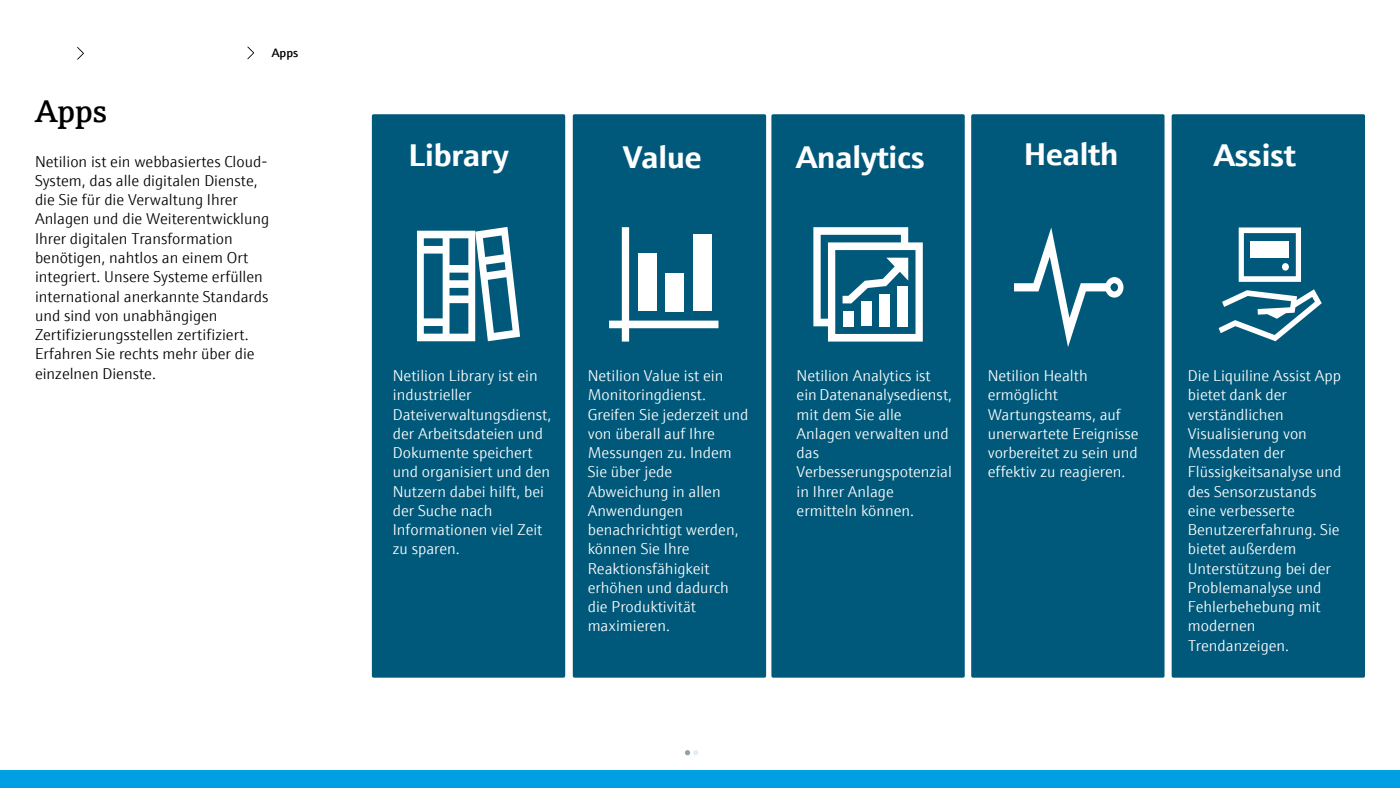
<style>
.page{position:relative;width:1400px;height:788px;background:#fff}
.page>*{position:absolute;margin:0;border:0;box-sizing:border-box;transform-origin:0 0}
.t1{font:700 31.5px "E+H Sans";color:#fff}
.t2{font:600 31.5px "E+H Serif";color:#000}
.t3{font:300 15.75px/19.2px "E+H Sans";color:#fff}
.t4{font:300 15.75px/19.2px "E+H Sans";color:#000}
.t5{font:600 12.25px "E+H Sans";color:#000}
</style>
<div class="page">
<div style="left:372px;top:114px;width:193px;height:563px;background:#00597a;border-radius:2px"></div>
<svg style="left:417px;top:227px;width:103px;height:114px"></svg>
<div style="left:573px;top:114px;width:193px;height:563px;background:#00597a;border-radius:2px"></div>
<div style="left:771px;top:114px;width:194px;height:563px;background:#00597a;border-radius:2px"></div>
<div style="left:971px;top:114px;width:194px;height:563px;background:#00597a;border-radius:2px"></div>
<div style="left:1172px;top:114px;width:193px;height:563px;background:#00597a;border-radius:2px"></div>
<svg style="left:609px;top:227px;width:109px;height:114px"></svg>
<div style="left:638px;top:254px;width:18px;height:57px;background:#fff"></div>
<div style="left:666px;top:273px;width:18px;height:38px;background:#fff"></div>
<div style="left:693px;top:235px;width:18px;height:76px;background:#fff"></div>
<svg style="left:813px;top:227px;width:110px;height:114px"></svg>
<div style="left:861px;top:301px;width:11px;height:25px;background:#fff"></div>
<svg style="left:1014px;top:227px;width:109px;height:120px"></svg>
<svg style="left:1219px;top:289px;width:103px;height:52px"></svg>
<svg style="left:1239px;top:227px;width:62px;height:55px"></svg>
<div style="left:1282px;top:263px;width:7px;height:7px;background:#fff;border-radius:50%"></div>
<div style="left:1251px;top:240px;width:38px;height:17px;background:#fff"></div>
<svg style="left:685px;top:750px;width:13px;height:5px"></svg>
<svg style="left:77px;top:47px;width:7px;height:13px"></svg>
<svg style="left:247px;top:46px;width:7px;height:13px"></svg>
<div style="left:0;top:770px;width:1400px;height:18px;background:#009fe3"></div>
<h1 class="t2" style="left:35px;top:87px;width:73px">Apps</h1>
<p class="t5" style="left:272px;top:44px;width:28px">Apps</p>
<p class="t4" style="left:35px;top:150px;width:236px">Netilion ist ein webbasiertes Cloud-System, das alle digitalen Dienste, die Sie für die Verwaltung Ihrer Anlagen und die Weiterentwicklung Ihrer digitalen Transformation benötigen, nahtlos an einem Ort integriert. Unsere Systeme erfüllen international anerkannte Standards und sind von unabhängigen Zertifizierungsstellen zertifiziert.<br>Erfahren Sie rechts mehr über die einzelnen Dienste.</p>
<h1 class="t1" style="left:409px;top:130px;width:101px">Library</h1>
<h1 class="t1" style="left:624px;top:132px;width:80px">Value</h1>
<h1 class="t1" style="left:797px;top:132px;width:129px">Analytics</h1>
<h1 class="t1" style="left:1024px;top:129px;width:96px">Health</h1>
<h1 class="t1" style="left:1214px;top:130px;width:83px">Assist</h1>
<p class="t3" style="left:393px;top:365px;width:160px">Netilion Library ist ein industrieller<br>Dateiverwaltungsdienst, der Arbeitsdateien und<br>Dokumente speichert und organisiert und den<br>Nutzern dabei hilft, bei der Suche nach<br>Informationen viel Zeit zu sparen.</p>
<p class="t3" style="left:588px;top:365px;width:162px">Netilion Value ist ein<br>Monitoringdienst.<br>Greifen Sie jederzeit und von überall auf Ihre<br>Messungen zu. Indem<br>Sie über jede<br>Abweichung in allen<br>Anwendungen benachrichtigt werden, können Sie Ihre<br>Reaktionsfähigkeit erhöhen und dadurch die Produktivität maximieren.</p>
<p class="t3" style="left:797px;top:365px;width:157px">Netilion Analytics ist ein Datenanalysedienst, mit dem Sie alle<br>Anlagen verwalten und das<br>Verbesserungspotenzial in Ihrer Anlage ermitteln können.</p>
<p class="t3" style="left:988px;top:365px;width:153px">Netilion Health ermöglicht<br>Wartungsteams, auf unerwartete Ereignisse vorbereitet zu sein und effektiv zu reagieren.</p>
<p class="t3" style="left:1188px;top:365px;width:155px">Die Liquiline Assist App bietet dank der verständlichen<br>Visualisierung von<br>Messdaten der<br>Flüssigkeitsanalyse und des Sensorzustands eine verbesserte<br>Benutzererfahrung. Sie bietet außerdem<br>Unterstützung bei der<br>Problemanalyse und<br>Fehlerbehebung mit modernen<br>Trendanzeigen.</p>
</div>
